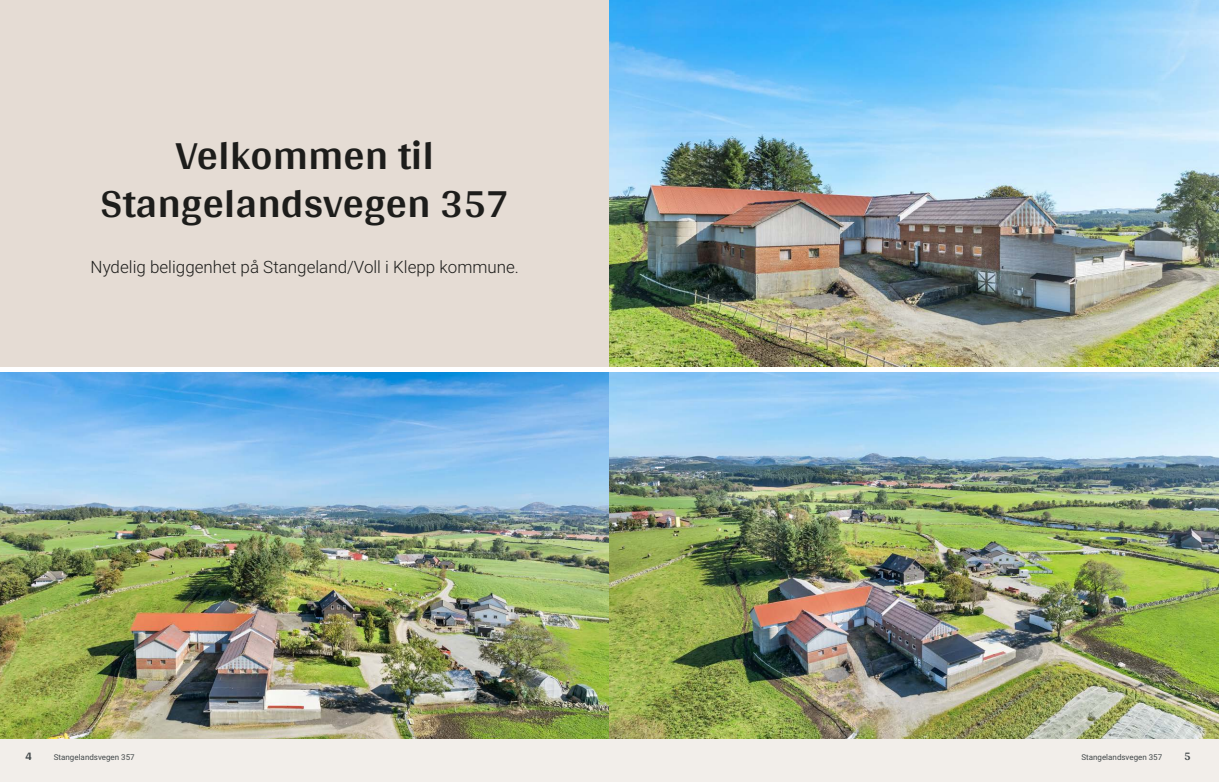
<style>
.page{position:relative;width:1219px;height:782px;background:#fff}
.page>*{position:absolute;margin:0;border:0;box-sizing:border-box;transform-origin:0 0}
.t1{font:700 42px/48px "Arya";color:#1d1d1b;text-align:center}
.t2{font:300 17px "Roboto Vitec";color:#1d1d1b}
.t3{font:700 12px "Arya";color:#414749}
.t4{font:8px "Roboto Vitec";color:#414749}
</style>
<div class="page">
<img style="left:0;top:372px;width:609px;height:367px">
<div style="left:0;top:739px;width:612px;height:42px;background:#f2eeea"></div>
<div style="left:0;top:0;width:612px;height:367px;background:#e5dcd4"></div>
<img style="left:609px;top:0;width:610px;height:367px">
<img style="left:609px;top:372px;width:610px;height:367px">
<div style="left:607px;top:739px;width:612px;height:42px;background:#f2eeea"></div>
<h1 class="t1" style="left:101px;top:131px;width:410px">Velkommen til<br>Stangelandsvegen 357</h1>
<p class="t2" style="left:91px;top:255px;width:430px">Nydelig beliggenhet på Stangeland/Voll i Klepp kommune.</p>
<p class="t3" style="left:26px;top:749px;width:8px">4</p>
<p class="t4" style="left:54px;top:751px;width:82px">Stangelandsvegen 357</p>
<p class="t4" style="left:1081px;top:751px;width:82px">Stangelandsvegen 357</p>
<p class="t3" style="left:1184px;top:749px;width:8px">5</p>
</div>
